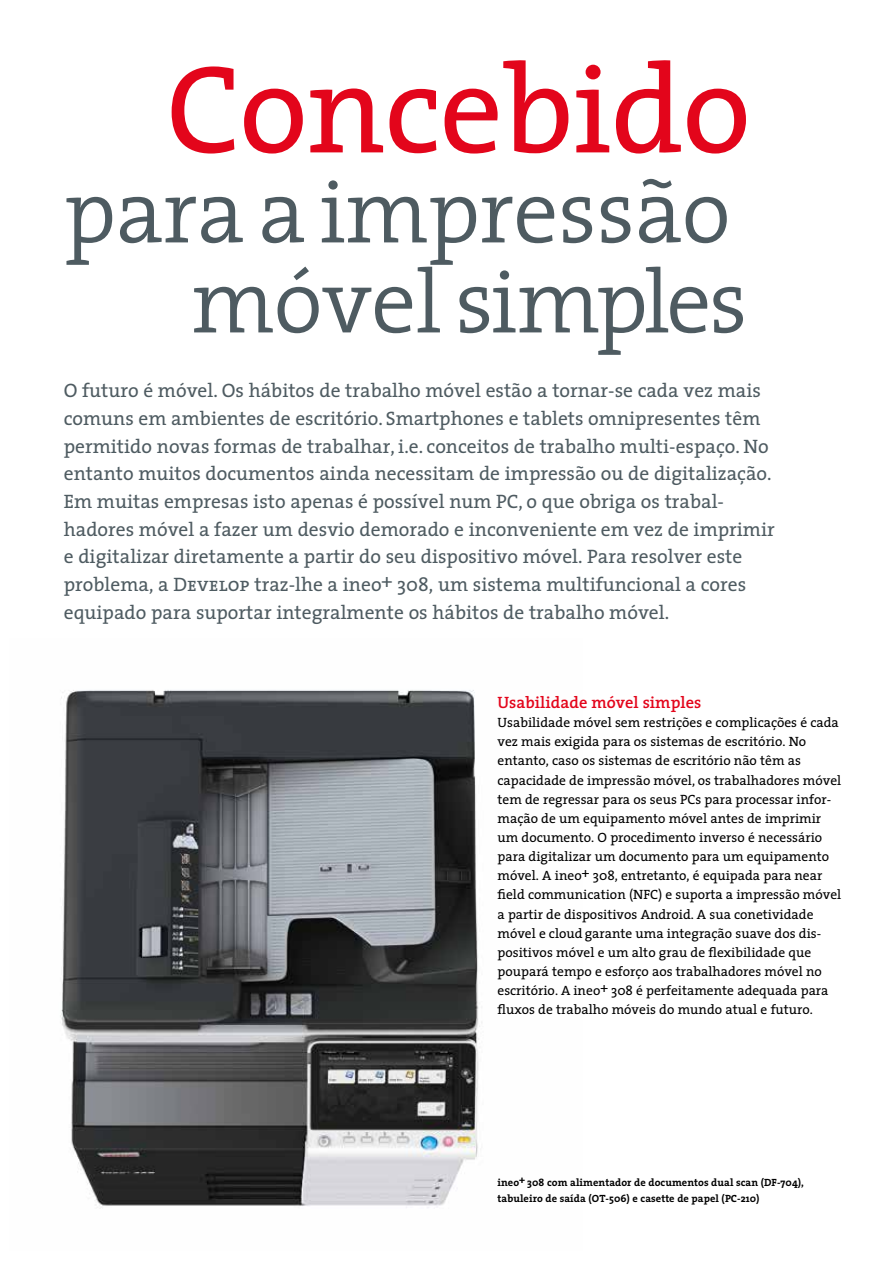
<style>
.page{position:relative;width:893px;height:1263px;background:#fff}
.page>*{position:absolute;margin:0;border:0;box-sizing:border-box;transform-origin:0 0}
.t1{font:126px "The Serif";letter-spacing:-.01em;color:#e3051b}
.t2{font:300 90px/90px "The Serif";letter-spacing:-.01em;color:#4e5b61;text-align:right}
.t3{font:19.5px/27.6px "The Serif";color:#4e5b61}
.t4{font:600 16.5px "The Serif";color:#e3051b}
.t5{font:13.5px/19.2px "The Serif";color:#000}
.t6{font:700 10.5px/15.9px "The Serif";letter-spacing:.005em;color:#000}
.s1{font-family:"The Serif Caps"}
</style>
<div class="page">
<img style="left:60px;top:690px;width:422px;height:518px">
<h1 class="t1" style="left:166px;top:29px;width:587px">Concebido</h1>
<h2 class="t2" style="left:64px;top:168px;width:685px">para a impressão móvel simples</h2>
<p class="t3" style="left:64px;top:377px;width:712px">O futuro é móvel. Os hábitos de trabalho móvel estão a tornar-se cada vez mais comuns em ambientes de escritório. Smartphones e tablets omnipresentes têm permitido novas formas de trabalhar, i.e. conceitos de trabalho multi-espaço. No entanto muitos documentos ainda necessitam de impressão ou de digitalização.<br>Em muitas empresas isto apenas é possível num PC, o que obriga os trabal&shy;hadores móvel a fazer um desvio demorado e inconveniente em vez de imprimir e digitalizar diretamente a partir do seu dispositivo móvel. Para resolver este problema, a <span class="s1">Develop</span> traz-lhe a ineo+ 308, um sistema multifuncional a cores equipado para suportar integralmente os hábitos de trabalho móvel.</p>
<p class="t4" style="left:497px;top:692px;width:205px">Usabilidade móvel simples</p>
<p class="t5" style="left:497px;top:713px;width:345px">Usabilidade móvel sem restrições e complicações é cada vez mais exigida para os sistemas de escritório. No entanto, caso os sistemas de escritório não têm as capacidade de impressão móvel, os trabalhadores móvel tem de regressar para os seus PCs para processar infor&shy;mação de um equipamento móvel antes de imprimir um documento. O procedimento inverso é necessário para digitalizar um documento para um equipamento móvel. A ineo+ 308, entretanto, é equipada para near field communication (NFC) e suporta a impressão móvel a partir de dispositivos Android. A sua conetividade móvel e cloud garante uma integração suave dos dis&shy;positivos móvel e um alto grau de flexibilidade que poupará tempo e esforço aos trabalhadores móvel no escritório. A ineo+ 308 é perfeitamente adequada para fluxos de trabalho móveis do mundo atual e futuro.</p>
<p class="t6" style="left:497px;top:1175px;width:308px">ineo+ 308 com alimentador de documentos dual scan (DF-704), tabuleiro de saída (OT-506) e casette de papel (PC-210)</p>
</div>
